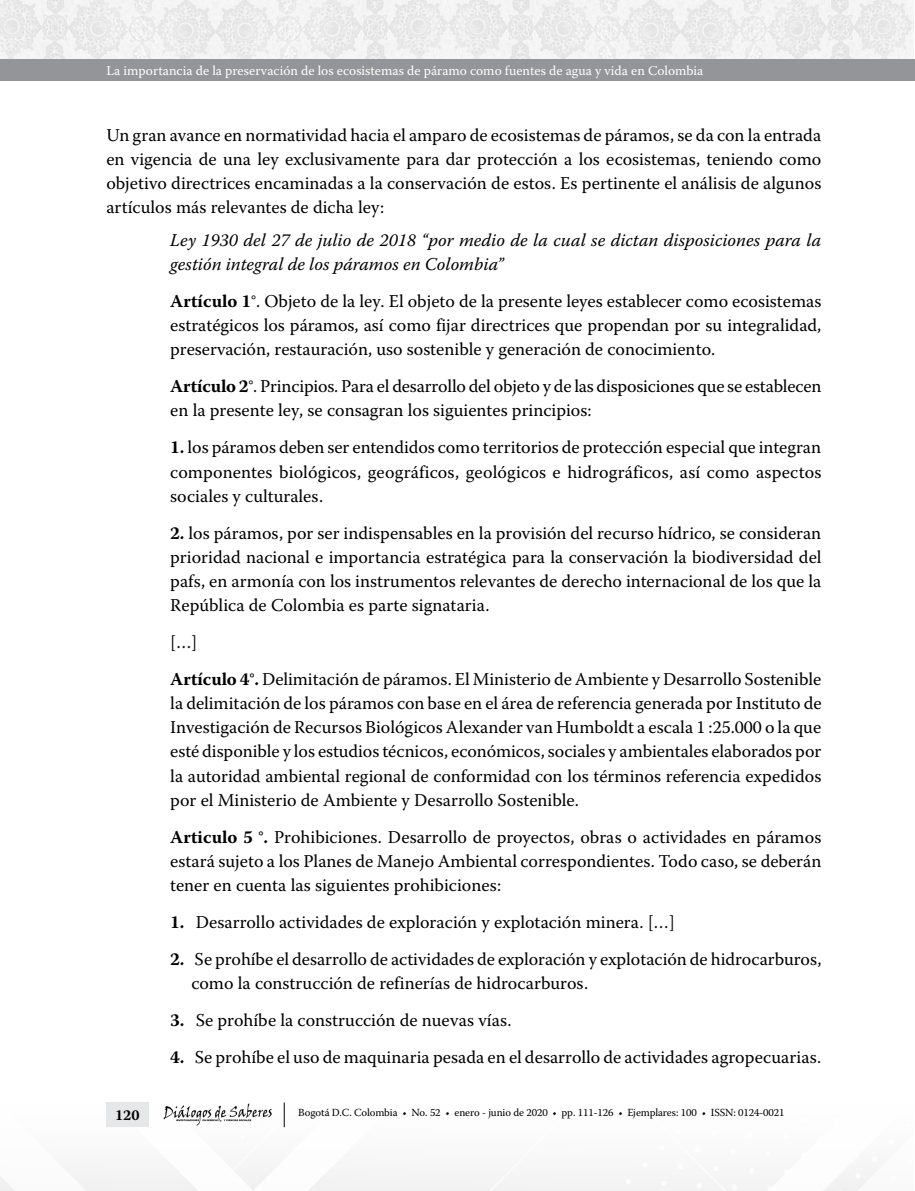
<style>
.page{position:relative;width:915px;height:1191px;background:#fff}
.page>*{position:absolute;margin:0;border:0;box-sizing:border-box;transform-origin:0 0}
.t1{font:18px/24.2px "Warnock Pro";color:#000;text-align:justify}
.t2{font:italic 18px/24.2px "Warnock Pro";color:#000}
.t3{font:700 15px "Warnock Pro";color:#000}
.t4{font:13.5px "Warnock Pro";color:#fff}
.t5{font:10.8px "Warnock Pro";letter-spacing:-.01em;color:#000}
.s1{font-weight:700}
</style>
<div class="page">
<img style="left:0;top:0;width:913px;height:60px">
<div style="left:0;top:60px;width:914px;height:21px;background:#939598"></div>
<div style="left:106px;top:1102px;width:43px;height:24px;background:#e6e7e8"></div>
<img style="left:163px;top:1103px;width:109px;height:23px">
<svg style="left:284px;top:1102px;width:1px;height:25px"></svg>
<p class="t4" style="left:106px;top:62px;width:598px">La importancia de la preservación de los ecosistemas de páramo como fuentes de agua y vida en Colombia</p>
<p class="t1" style="left:106px;top:123px;width:716px">Un gran avance en normatividad hacia el amparo de ecosistemas de páramos, se da con la entrada en vigencia de una ley exclusivamente para dar protección a los ecosistemas, teniendo como objetivo directrices encaminadas a la conservación de estos. Es pertinente el análisis de algunos artículos más relevantes de dicha ley:</p>
<p class="t2" style="left:170px;top:228px;width:652px">Ley 1930 del 27 de julio de 2018 “por medio de la cual se dictan disposiciones para la gestión integral de los páramos en Colombia”</p>
<p class="t1" style="left:170px;top:289px;width:652px"><span class="s1">Artículo 1</span>°. Objeto de la ley. El objeto de la presente leyes establecer como ecosistemas estratégicos los páramos, así como fijar directrices que propendan por su integralidad, preservación, restauración, uso sostenible y generación de conocimiento.</p>
<p class="t1" style="left:170px;top:374px;width:652px"><span class="s1">Artículo 2</span>°. Principios. Para el desarrollo del objeto y de las disposiciones que se establecen en la presente ley, se consagran los siguientes principios:</p>
<p class="t1" style="left:170px;top:435px;width:652px"><span class="s1">1.</span> los páramos deben ser entendidos como territorios de protección especial que integran componentes biológicos, geográficos, geológicos e hidrográficos, así como aspectos sociales y culturales.</p>
<p class="t1" style="left:170px;top:520px;width:652px"><span class="s1">2.</span> los páramos, por ser indispensables en la provisión del recurso hídrico, se consideran prioridad nacional e importancia estratégica para la conservación la biodiversidad del pafs, en armonía con los instrumentos relevantes de derecho internacional de los que la República de Colombia es parte signataria.</p>
<p class="t1" style="left:170px;top:623px;width:652px;line-height:36.9px">[…]<br><span class="s1">Artículo 4°.</span> Delimitación de páramos. El Ministerio de Ambiente y Desarrollo Sostenible</p>
<p class="t1" style="left:170px;top:691px;width:652px">la delimitación de los páramos con base en el área de referencia generada por Instituto de Investigación de Recursos Biológicos Alexander van Humboldt a escala 1 :25.000 o la que esté disponible y los estudios técnicos, económicos, sociales y ambientales elaborados por la autoridad ambiental regional de conformidad con los términos referencia expedidos por el Ministerio de Ambiente y Desarrollo Sostenible.</p>
<p class="t1" style="left:170px;top:824px;width:652px"><span class="s1">Articulo 5 °.</span> Prohibiciones. Desarrollo de proyectos, obras o actividades en páramos estará sujeto a los Planes de Manejo Ambiental correspondientes. Todo caso, se deberán tener en cuenta las siguientes prohibiciones:</p>
<p class="t1" style="left:170px;top:909px;width:506px"><span class="s1">1.</span> Desarrollo actividades de exploración y explotación minera. […]</p>
<p class="t1" style="left:191px;top:946px;width:631px;text-indent:-21px"><span class="s1">2.</span> Se prohíbe el desarrollo de actividades de exploración y explotación de hidrocarburos, como la construcción de refinerías de hidrocarburos.</p>
<p class="t1" style="left:170px;top:1007px;width:343px"><span class="s1">3.</span> Se prohíbe la construcción de nuevas vías.</p>
<p class="t1" style="left:170px;top:1044px;width:652px"><span class="s1">4.</span> Se prohíbe el uso de maquinaria pesada en el desarrollo de actividades agropecuarias.</p>
<p class="t3" style="left:115px;top:1106px;width:26px">120</p>
<p class="t5" style="left:298px;top:1106px;width:487px">Bogotá D.C. Colombia • No. 52 • enero - junio de 2020 • pp. 111-126 • Ejemplares: 100 • ISSN: 0124-0021</p>
</div>
